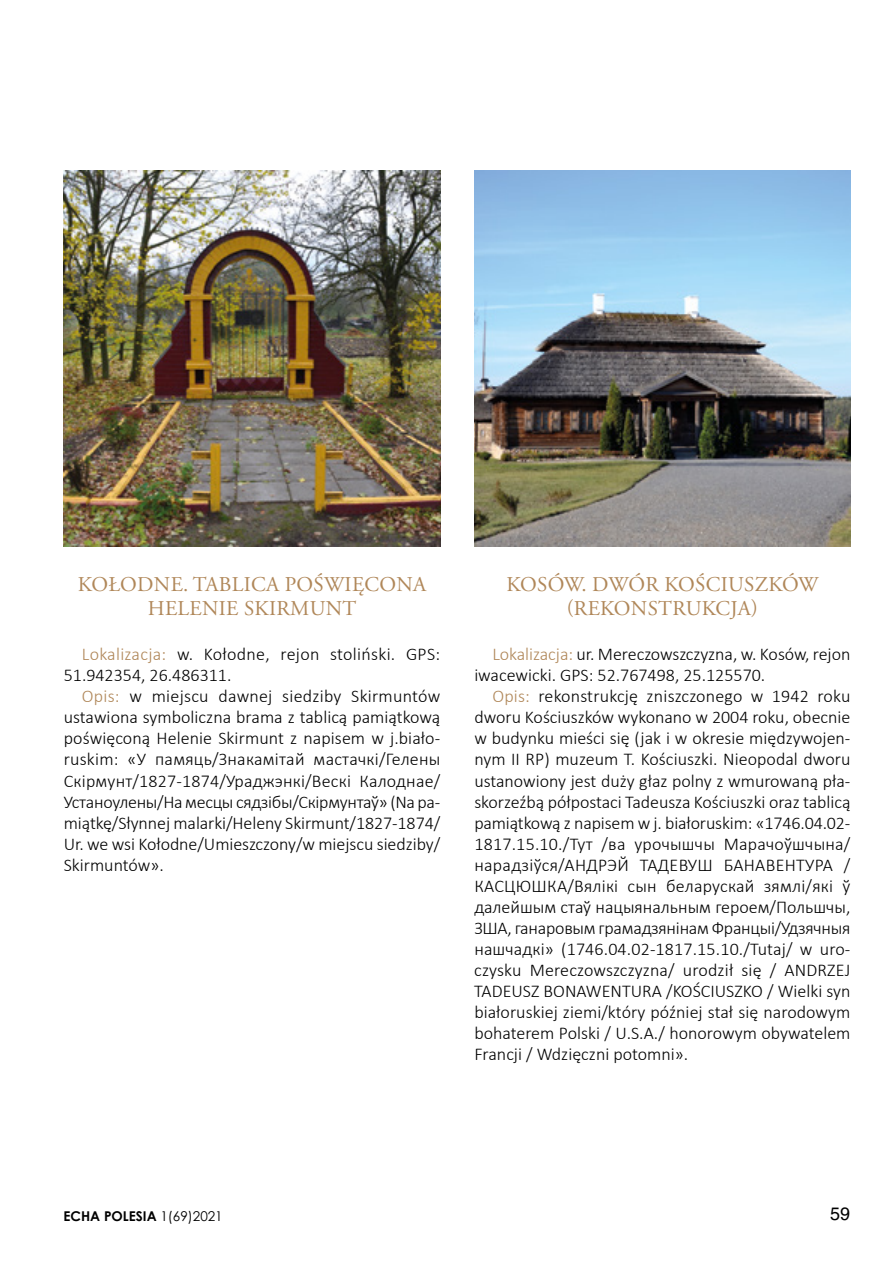
<style>
.page{position:relative;width:893px;height:1263px;background:#fff}
.page>*{position:absolute;margin:0;border:0;box-sizing:border-box;transform-origin:0 0}
.t1{font:21px/24px "Adobe Garamond Pro";letter-spacing:.015em;color:#b08759;text-align:center}
.t2{font:300 18px/21px "Calibri";color:#000}
.t3{font:18px "A1010 Helvetika TYGRA";color:#000}
.t4{font:700 13.5px "Century Gothic";color:#000}
.s1{color:#b08759}
.s2{font-weight:400}
</style>
<div class="page">
<img style="left:64px;top:170px;width:376px;height:376px">
<img style="left:474px;top:170px;width:376px;height:376px">
<p class="t1" style="left:78px;top:573px;width:350px">KOŁODNE. TABLICA POŚWIĘCONA<br>HELENIE SKIRMUNT</p>
<p class="t2" style="left:64px;top:644px;width:378px;text-indent:18px"><span class="s1">Lokalizacja:</span> w. Kołodne, rejon stoliński. GPS:<br>51.942354, 26.486311.</p>
<p class="t2" style="left:64px;top:686px;width:378px;text-align:justify;text-indent:18px"><span class="s1">Opis:</span> w miejscu dawnej siedziby Skirmuntów ustawiona symboliczna brama z tablicą pamiątkową poświęconą Helenie Skirmunt z napisem w j.biało&shy;ruskim: «У памяць/Знакамiтай мастачкi/Гелены Скiрмунт/1827-1874/Ураджэнкi/Вескi Калоднае/ Устаноулены/На месцы сядзiбы/Скiрмунтаў» (Na pa&shy;miątkę/Słynnej malarki/Heleny Skirmunt/1827-1874/ Ur. we wsi Kołodne/Umieszczony/w miejscu siedziby/ Skirmuntów».</p>
<p class="t1" style="left:507px;top:573px;width:313px">KOSÓW. DWÓR KOŚCIUSZKÓW (REKONSTRUKCJA)</p>
<p class="t2" style="left:474px;top:644px;width:378px;text-indent:18px"><span class="s1">Lokalizacja:</span> ur. Mereczowszczyzna, w. Kosów, rejon iwacewicki. GPS: 52.767498, 25.125570.</p>
<p class="t2" style="left:474px;top:686px;width:378px;text-align:justify;text-indent:18px"><span class="s1">Opis:</span> rekonstrukcję zniszczonego w 1942 roku dworu Kościuszków wykonano w 2004 roku, obecnie w budynku mieści się (jak i w okresie międzywojen&shy;nym II RP) muzeum T. Kościuszki. Nieopodal dworu ustanowiony jest duży głaz polny z wmurowaną pła&shy;skorzeźbą półpostaci Tadeusza Kościuszki oraz tablicą pamiątkową z napisem w j. białoruskim: «1746.04.02- 1817.15.10./Тут /ва урочышчы Марачоўшчына/ нарадзiўся/АНДРЭЙ ТАДЕВУШ БАНАВЕНТУРА / КАСЦЮШКА/Вялiкi сын беларускай зямлi/якi ў далейшым стаў нацыянальным героем/Польшчы, ЗША, ганаровым грамадзянiнам Францыi/Удзячныя нашчадкi» (1746.04.02-1817.15.10./Tutaj/ w uro&shy;czysku Mereczowszczyzna/ urodził się / ANDRZEJ TADEUSZ BONAWENTURA /KOŚCIUSZKO / Wielki syn białoruskiej ziemi/który później stał się narodowym bohaterem Polski / U.S.A./ honorowym obywatelem Francji / Wdzięczni potomni».</p>
<p class="t4" style="left:64px;top:1205px;width:161px">ECHA POLESIA <span class="s2">1(69)2021</span></p>
<p class="t3" style="left:830px;top:1204px;width:22px">59</p>
</div>
